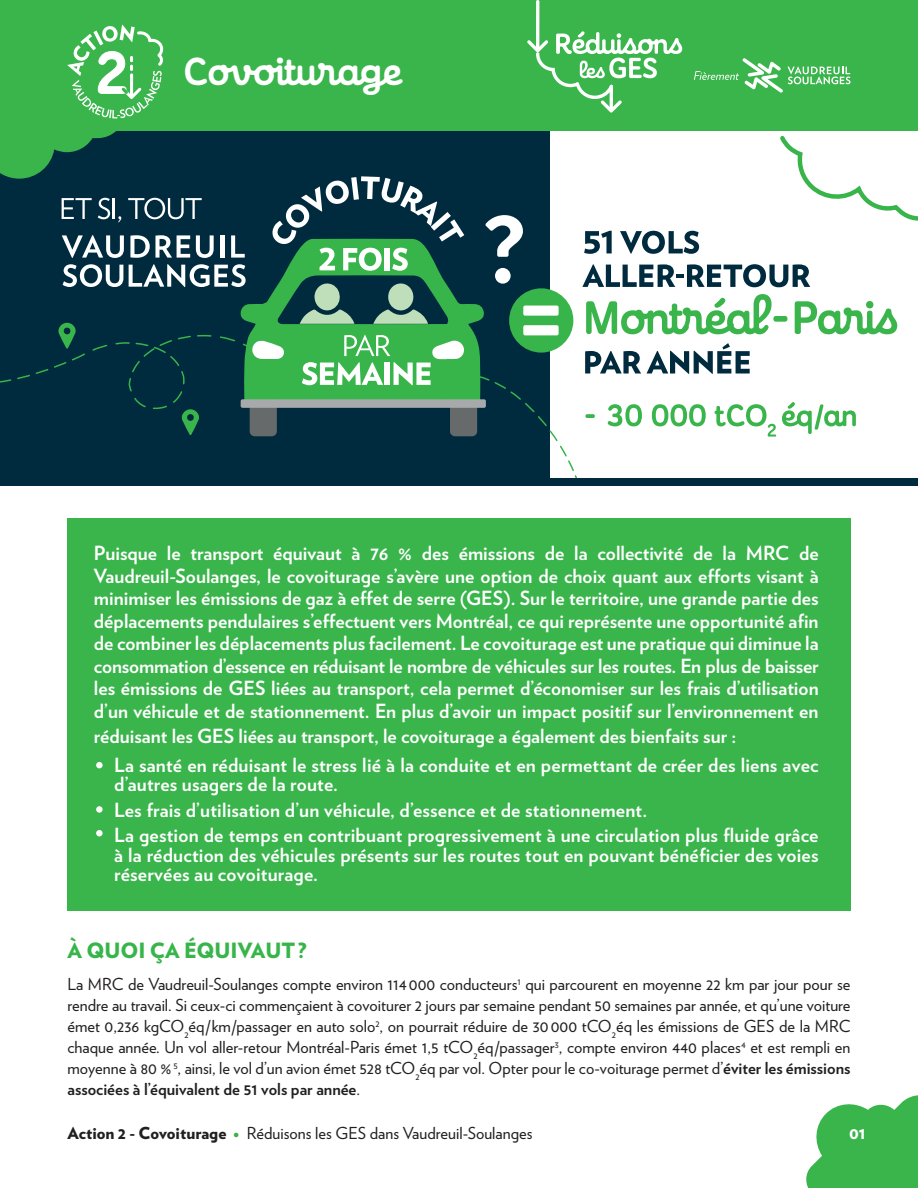
<style>
.page{position:relative;width:918px;height:1188px;background:#fff}
.page>*{position:absolute;margin:0;border:0;box-sizing:border-box;transform-origin:0 0}
.t1{font:700 39px "Enfantine Baby";color:#fff}
.t2{font:900 21px "Verlag";color:#37b54a}
.t3{font:700 19.5px/22.5px "Verlag";letter-spacing:.01em;color:#fff}
.t4{font:16.5px/21px "Verlag";color:#221f1f;text-align:justify}
.t5{font:900 16.5px "Verlag";color:#fff}
.s1{font-weight:700}
.s2{font-weight:900}
.s3{color:#3fad48}
</style>
<div class="page">
<div style="left:0;top:0;width:918px;height:131px;background:#39b54b"></div>
<div style="left:68px;top:518px;width:783px;height:393px;background:#39b54b"></div>
<svg style="left:806px;top:1095px;width:112px;height:93px"></svg>
<hr style="left:536px;top:0;width:3px;height:51px;background:#fff;border-radius:2px">
<svg style="left:0;top:25px;width:918px;height:461px"></svg>
<div style="left:96px;top:762px;width:7px;height:6px;background:#fff;border-radius:50%"></div>
<div style="left:96px;top:806px;width:7px;height:7px;background:#fff;border-radius:50%"></div>
<div style="left:96px;top:830px;width:7px;height:6px;background:#fff;border-radius:50%"></div>
<h1 class="t1" style="left:184px;top:58px;width:220px">Covoiturage</h1>
<p class="t3" style="left:94px;top:544px;width:726px;text-align:justify">Puisque le transport équivaut à 76 % des émissions de la collectivité de la MRC de Vaudreuil-Soulanges, le covoiturage s’avère une option de choix quant aux efforts visant à minimiser les émissions de gaz à effet de serre (GES). Sur le territoire, une grande partie des déplacements pendulaires s’effectuent vers Montréal, ce qui représente une opportunité afin de combiner les déplacements plus facilement. Le covoiturage est une pratique qui diminue la consommation d’essence en réduisant le nombre de véhicules sur les routes. En plus de baisser les émissions de GES liées au transport, cela permet d’économiser sur les frais d’utilisation d’un véhicule et de stationnement. En plus d’avoir un impact positif sur l’environnement en</p>
<p class="t3" style="left:114px;top:724px;width:706px;line-height:28.5px;text-indent:-20px">réduisant les GES liées au transport, le covoiturage a également des bienfaits sur :<br>La santé en réduisant le stress lié à la conduite et en permettant de créer des liens avec</p>
<p class="t3" style="left:114px;top:773px;width:706px;line-height:25.5px">d’autres usagers de la route.<br>Les frais d’utilisation d’un véhicule, d’essence et de stationnement.<br>La gestion de temps en contribuant progressivement à une circulation plus fluide grâce</p>
<p class="t3" style="left:114px;top:847px;width:706px;line-height:19.5px">à la réduction des véhicules présents sur les routes tout en pouvant bénéficier des voies réservées au covoiturage.</p>
<p class="t2" style="left:68px;top:937px;width:240px">À QUOI ÇA ÉQUIVAUT ?</p>
<p class="t4" style="left:67px;top:974px;width:785px">La MRC de Vaudreuil-Soulanges compte environ 114 000 conducteurs<sup>1</sup> qui parcourent en moyenne 22 km par jour pour se rendre au travail. Si ceux-ci commençaient à covoiturer 2 jours par semaine pendant 50 semaines par année, et qu’une voiture émet 0,236 kgCO<sub>2</sub>éq/km/passager en auto solo<sup>2</sup>, on pourrait réduire de 30 000 tCO<sub>2</sub>éq les émissions de GES de la MRC chaque année. Un vol aller-retour Montréal-Paris émet 1,5 tCO<sub>2</sub>éq/passager<sup>3</sup>, compte environ 440 places<sup>4</sup> et est rempli en moyenne à 80 % <sup>5</sup>, ainsi, le vol d’un avion émet 528 tCO<sub>2</sub>éq par vol. Opter pour le co-voiturage permet d’<span class="s1">éviter les émissions associées à l’équivalent de 51 vols par année</span>.</p>
<p class="t4" style="left:68px;top:1123px;width:466px"><span class="s2">Action 2 - Covoiturage</span> <span class="s3">•</span> Réduisons les GES dans Vaudreuil-Soulanges</p>
<p class="t5" style="left:849px;top:1123px;width:18px">01</p>
</div>
